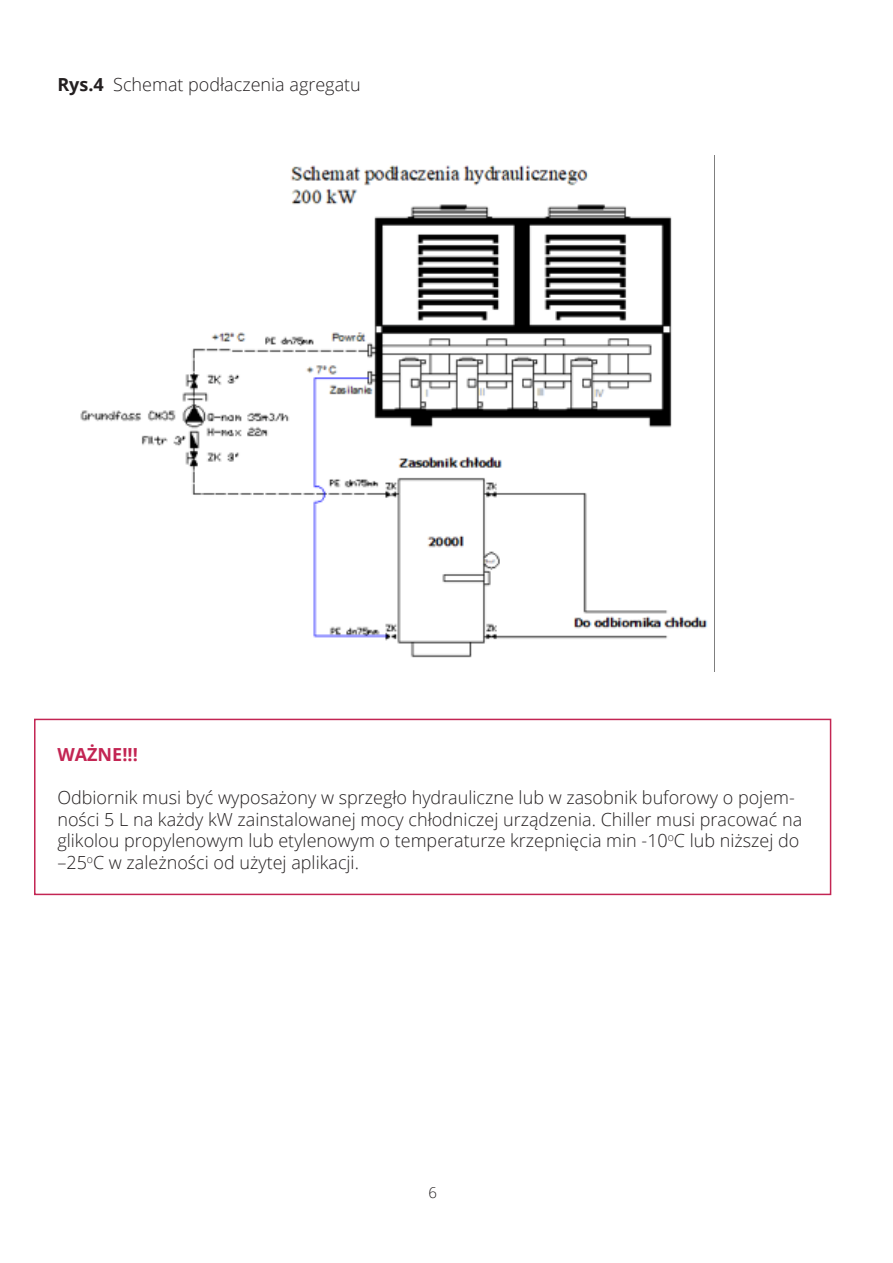
<style>
.page{position:relative;width:893px;height:1263px;background:#fff}
.page>*{position:absolute;margin:0;border:0;box-sizing:border-box;transform-origin:0 0}
.t1{font:300 18px/21.6px "Open Sans";color:#231f20}
.t2{font:700 18px "Open Sans";color:#c32553}
.t3{font:300 15px "Open Sans";color:#231f20}
.s1{font-weight:700}
</style>
<div class="page">
<img style="left:80px;top:165px;width:628px;height:493px">
<div style="left:34px;top:719px;width:797px;height:176px;border:2px solid #c32553"></div>
<p class="t1" style="left:57px;top:74px;width:305px"><span class="s1">Rys.4</span> Schemat podłaczenia agregatu</p>
<p class="t2" style="left:57px;top:742px;width:82px">WAŻNE!!!</p>
<p class="t1" style="left:57px;top:786px;width:746px">Odbiornik musi być wyposażony w sprzegło hydrauliczne lub w zasobnik buforowy o pojem&shy;ności 5 L na każdy kW zainstalowanej mocy chłodniczej urządzenia. Chiller musi pracować na glikolou propylenowym lub etylenowym o temperaturze krzepnięcia min -10<sup>o</sup>C lub niższej do –25<sup>o</sup>C w zależności od użytej aplikacji.</p>
<p class="t3" style="left:428px;top:1182px;width:10px">6</p>
</div>
